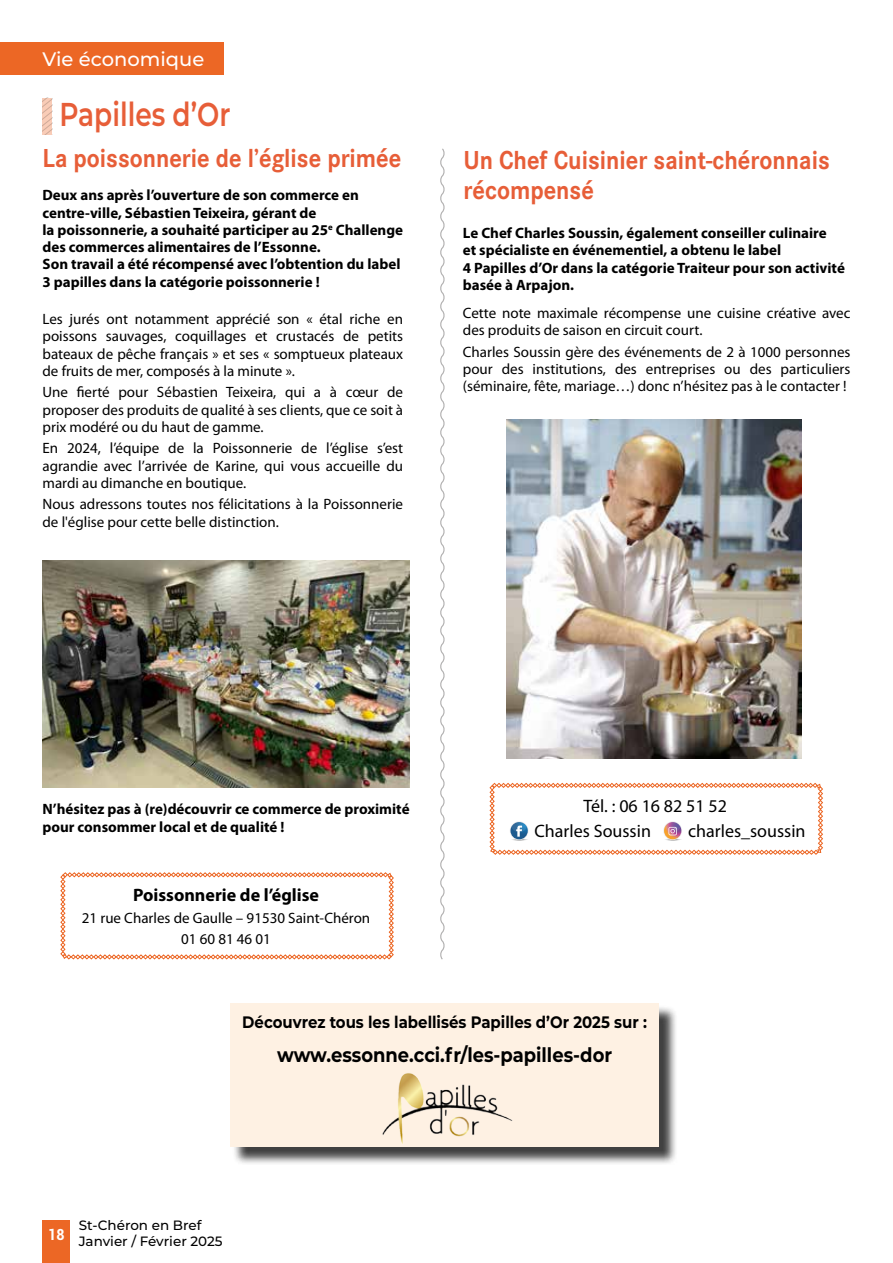
<style>
.page{position:relative;width:893px;height:1263px;background:#fff}
.page>*{position:absolute;margin:0;border:0;box-sizing:border-box;transform-origin:0 0}
.t1{font:600 33px "Montserrat";color:#e75e38;scale:.8 1}
.t2{font:700 27px "Corporate S";color:#e75e38;scale:.9 1}
.t3{font:700 19.95px "Montserrat";color:#000;scale:.9 1}
.t4{font:500 19.5px "Montserrat";color:#fff}
.t5{font:18px/25.8px "Myriad Pro";color:#000}
.t6{font:700 18px "Myriad Pro";color:#000}
.t7{font:700 16.65px "Montserrat";color:#000;scale:.9 1}
.t8{font:700 condensed 15.3px "Roboto";color:#fff}
.t9{font:15px/17.2px "Myriad Pro";color:#000;text-align:justify}
.t10{font:700 15px/17.2px "Myriad Pro";color:#000}
.t11{font:500 13.5px/16.2px "Montserrat";color:#000}
</style>
<div class="page">
<svg style="left:43px;top:98px;width:10px;height:37px"></svg>
<div style="left:43px;top:1220px;width:27px;height:43px;background:#ec6725"></div>
<div style="left:0;top:43px;width:224px;height:32px;background:#ec6725"></div>
<img style="left:43px;top:561px;width:367px;height:227px">
<img style="left:507px;top:420px;width:295px;height:338px">
<svg style="left:60px;top:872px;width:334px;height:87px"></svg>
<svg style="left:440px;top:148px;width:5px;height:812px"></svg>
<svg style="left:490px;top:783px;width:333px;height:72px"></svg>
<div style="left:232px;top:1005px;width:445px;height:160px;background:#000;opacity:.75"></div>
<div style="left:230px;top:1003px;width:429px;height:143px;background:#fef1e3"></div>
<img style="left:382px;top:1073px;width:131px;height:71px">
<h3 class="t4" style="left:43px;top:45px;width:163px">Vie économique</h3>
<h1 class="t1" style="left:60px;top:90px;width:215px">Papilles d’Or</h1>
<h2 class="t2" style="left:43px;top:139px;width:400px">La poissonnerie de l’église primée</h2>
<h2 class="t2" style="left:463px;top:141px;width:408px">Un Chef Cuisinier saint-chéronnais</h2>
<p class="t10" style="left:43px;top:187px;width:318px">Deux ans après l’ouverture de son commerce en</p>
<h2 class="t2" style="left:463px;top:171px;width:146px">récompensé</h2>
<p class="t10" style="left:43px;top:204px;width:362px">centre-ville, Sébastien Teixeira, gérant de<br>la poissonnerie, a souhaité participer au 25<sup>e</sup> Challenge des commerces alimentaires de l’Essonne.<br>Son travail a été récompensé avec l’obtention du label 3 papilles dans la catégorie poissonnerie !</p>
<p class="t10" style="left:463px;top:225px;width:384px">Le Chef Charles Soussin, également conseiller culinaire<br>et spécialiste en événementiel, a obtenu le label<br>4 Papilles d’Or dans la catégorie Traiteur pour son activité basée à Arpajon.</p>
<p class="t9" style="left:43px;top:311px;width:362px">Les jurés ont notamment apprécié son « étal riche en poissons sauvages, coquillages et crustacés de petits bateaux de pêche français » et ses « somptueux plateaux de fruits de mer, composés à la minute ».</p>
<p class="t9" style="left:43px;top:384px;width:362px">Une fierté pour Sébastien Teixeira, qui a à cœur de proposer des produits de qualité à ses clients, que ce soit à prix modéré ou du haut de gamme.</p>
<p class="t9" style="left:43px;top:440px;width:362px">En 2024, l’équipe de la Poissonnerie de l’église s’est agrandie avec l’arrivée de Karine, qui vous accueille du mardi au dimanche en boutique.</p>
<p class="t9" style="left:43px;top:496px;width:362px">Nous adressons toutes nos félicitations à la Poissonnerie de l'église pour cette belle distinction.</p>
<p class="t9" style="left:463px;top:305px;width:389px">Cette note maximale récompense une cuisine créative avec des produits de saison en circuit court.</p>
<p class="t9" style="left:463px;top:343px;width:389px">Charles Soussin gère des événements de 2 à 1000 personnes pour des institutions, des entreprises ou des particuliers (séminaire, fête, mariage…) donc n’hésitez pas à le contacter !</p>
<p class="t10" style="left:43px;top:801px;width:369px">N’hésitez pas à (re)découvrir ce commerce de proximité pour consommer local et de qualité !</p>
<p class="t6" style="left:133px;top:885px;width:187px">Poissonnerie de l’église</p>
<p class="t9" style="left:82px;top:907px;width:290px;line-height:21.5px;text-align:center">21 rue Charles de Gaulle – 91530 Saint-Chéron<br>01 60 81 46 01</p>
<p class="t5" style="left:534px;top:793px;width:194px;text-indent:49px">Tél. : 06 16 82 51 52<br>Charles Soussin</p>
<p class="t5" style="left:688px;top:819px;width:119px">charles_soussin</p>
<p class="t7" style="left:242px;top:1010px;width:451px">Découvrez tous les labellisés Papilles d’Or 2025 sur :</p>
<h3 class="t3" style="left:277px;top:1040px;width:374px">www.essonne.cci.fr/les-papilles-dor</h3>
<p class="t8" style="left:48px;top:1224px;width:18px">18</p>
<p class="t11" style="left:79px;top:1217px;width:146px">St-Chéron en Bref<br>Janvier / Février 2025</p>
</div>
